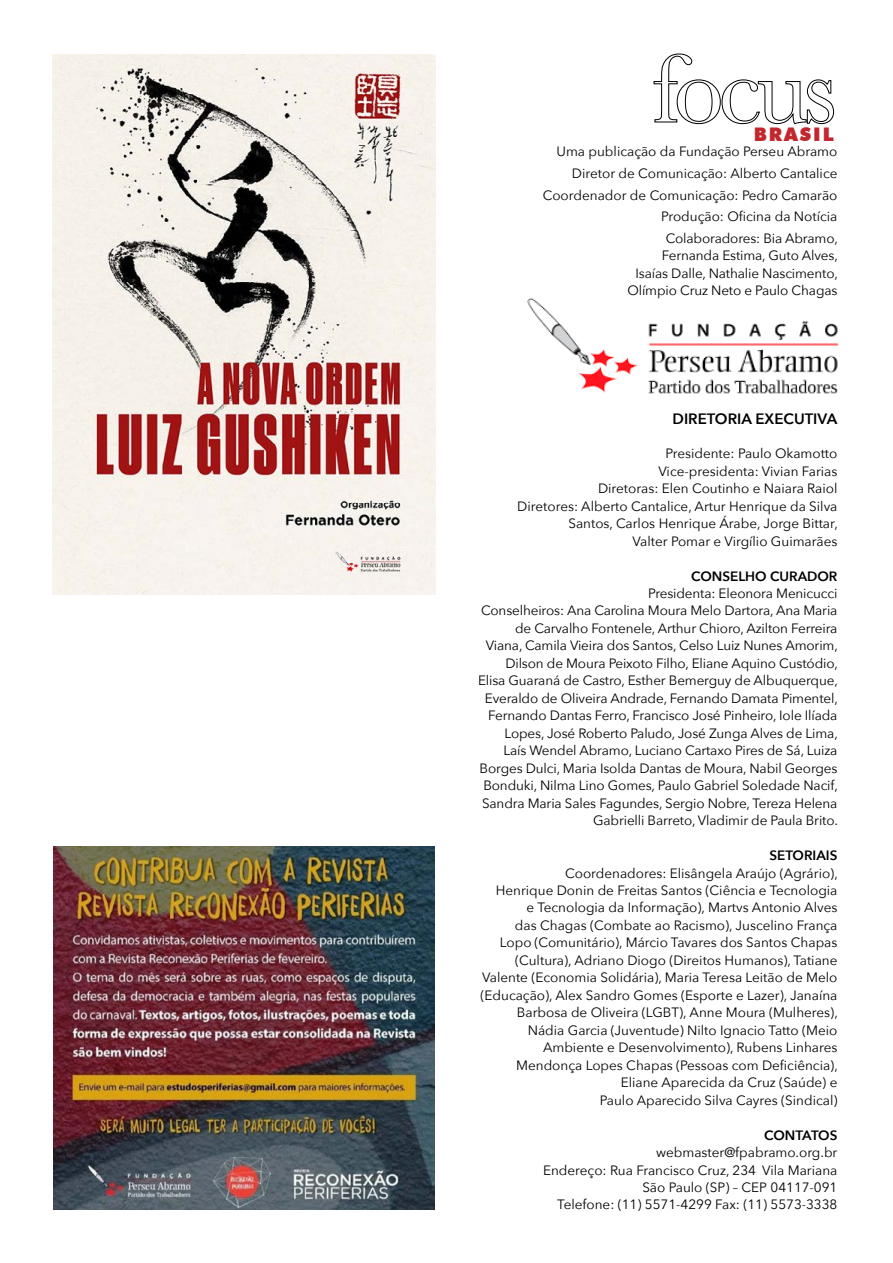
<style>
.page{position:relative;width:893px;height:1263px;background:#fff}
.page>*{position:absolute;margin:0;border:0;box-sizing:border-box;transform-origin:0 0}
.t1{font:900 18.75px "Futura BT";letter-spacing:.1em;color:#c1272d}
.t2{font:600 15px "Avenir Next";color:#000}
.t3{font:13.5px/17.4px "Avenir Next";color:#000;text-align:right}
.t4{font:600 13.5px "Avenir Next";color:#000}
</style>
<div class="page">
<svg style="left:654px;top:54px;width:180px;height:70px"></svg>
<img style="left:527px;top:297px;width:312px;height:97px">
<img style="left:52px;top:55px;width:383px;height:539px">
<img style="left:53px;top:847px;width:382px;height:362px">
<h1 class="t1" style="left:754px;top:123px;width:81px">BRASIL</h1>
<p class="t3" style="left:543px;top:140px;width:297px;line-height:21.6px">Uma publicação da Fundação Perseu Abramo Diretor de Comunicação: Alberto Cantalice Coordenador de Comunicação: Pedro Camarão Produção: Oficina da Notícia<br>Colaboradores: Bia Abramo,</p>
<p class="t3" style="left:627px;top:246px;width:212px">Fernanda Estima, Guto Alves,<br>Isaías Dalle, Nathalie Nascimento,<br>Olímpio Cruz Neto e Paulo Chagas</p>
<p class="t2" style="left:673px;top:406px;width:166px">DIRETORIA EXECUTIVA</p>
<p class="t3" style="left:517px;top:444px;width:322px">Presidente: Paulo Okamotto<br>Vice-presidenta: Vivian Farias<br>Diretoras: Elen Coutinho e Naiara Raiol<br>Diretores: Alberto Cantalice, Artur Henrique da Silva Santos, Carlos Henrique Árabe, Jorge Bittar,<br>Valter Pomar e Virgílio Guimarães</p>
<p class="t4" style="left:691px;top:564px;width:148px">CONSELHO CURADOR</p>
<p class="t3" style="left:478px;top:584px;width:361px">Presidenta: Eleonora Menicucci<br>Conselheiros: Ana Carolina Moura Melo Dartora, Ana Maria de Carvalho Fontenele, Arthur Chioro, Azilton Ferreira Viana, Camila Vieira dos Santos, Celso Luiz Nunes Amorim, Dilson de Moura Peixoto Filho, Eliane Aquino Custódio, Elisa Guaraná de Castro, Esther Bemerguy de Albuquerque, Everaldo de Oliveira Andrade, Fernando Damata Pimentel, Fernando Dantas Ferro, Francisco José Pinheiro, Iole Ilíada Lopes, José Roberto Paludo, José Zunga Alves de Lima,<br>Laís Wendel Abramo, Luciano Cartaxo Pires de Sá, Luiza Borges Dulci, Maria Isolda Dantas de Moura, Nabil Georges Bonduki, Nilma Lino Gomes, Paulo Gabriel Soledade Nacif, Sandra Maria Sales Fagundes, Sergio Nobre, Tereza Helena Gabrielli Barreto, Vladimir de Paula Brito.</p>
<p class="t4" style="left:769px;top:844px;width:70px">SETORIAIS</p>
<p class="t3" style="left:480px;top:863px;width:359px">Coordenadores: Elisângela Araújo (Agrário),<br>Henrique Donin de Freitas Santos (Ciência e Tecnologia<br>e Tecnologia da Informação), Martvs Antonio Alves<br>das Chagas (Combate ao Racismo), Juscelino França Lopo (Comunitário), Márcio Tavares dos Santos Chapas (Cultura), Adriano Diogo (Direitos Humanos), Tatiane Valente (Economia Solidária), Maria Teresa Leitão de Melo (Educação), Alex Sandro Gomes (Esporte e Lazer), Janaína Barbosa de Oliveira (LGBT), Anne Moura (Mulheres), Nádia Garcia (Juventude) Nilto Ignacio Tatto (Meio Ambiente e Desenvolvimento), Rubens Linhares Mendonça Lopes Chapas (Pessoas com Deficiência), Eliane Aparecida da Cruz (Saúde) e<br>Paulo Aparecido Silva Cayres (Sindical)</p>
<p class="t4" style="left:764px;top:1123px;width:75px">CONTATOS</p>
<p class="t3" style="left:543px;top:1143px;width:296px">webmaster@fpabramo.org.br<br>Endereço: Rua Francisco Cruz, 234 Vila Mariana São Paulo (SP) – CEP 04117-091<br>Telefone: (11) 5571-4299 Fax: (11) 5573-3338</p>
</div>
